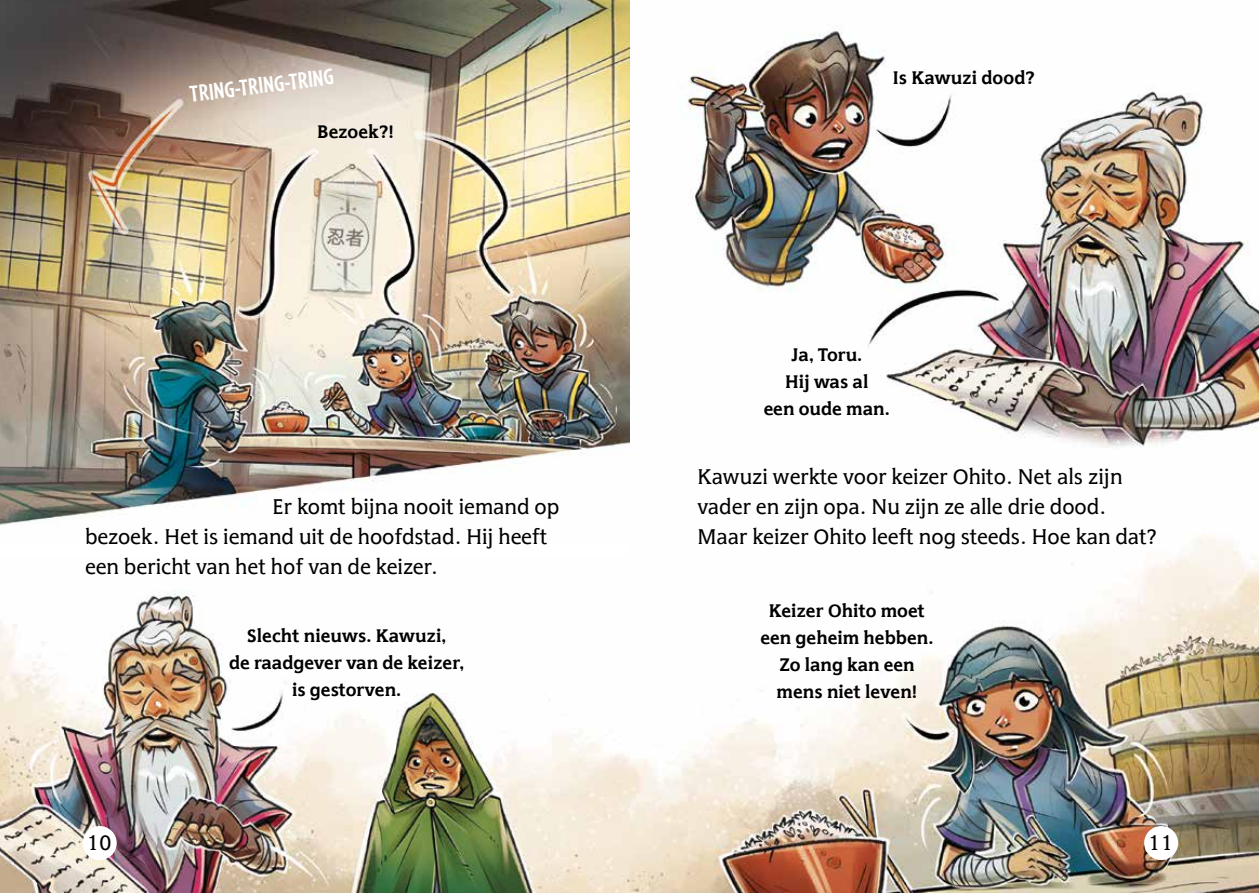
<style>
.page{position:relative;width:1259px;height:893px;background:#fff}
.page>*{position:absolute;margin:0;border:0;box-sizing:border-box;transform-origin:0 0}
.t1{font:700 24px "Cafeteria";color:#fff}
.t2{font:500 21px/30px "Hybrid";color:#000}
.t3{font:700 18px/27px "Hybrid";color:#000;text-align:center}
</style>
<div class="page">
<img style="left:629px;top:0;width:630px;height:893px">
<img style="left:0;top:0;width:629px;height:525px">
<img style="left:0;top:590px;width:629px;height:303px">
<div style="left:1144px;top:826px;width:34px;height:34px;background:#fff;border-radius:50%"></div>
<div style="left:83px;top:826px;width:34px;height:34px;background:#fff;border-radius:50%"></div>
<p class="t1" style="left:188px;top:79px;width:146px;rotate:-7deg">TRING-TRING-TRING</p>
<p class="t3" style="left:317px;top:118px;width:78px">Bezoek?!</p>
<p class="t2" style="left:85px;top:492px;width:476px;text-indent:188px">Er komt bijna nooit iemand op bezoek. Het is iemand uit de hoofdstad. Hij heeft een bericht van het hof van de keizer.</p>
<p class="t3" style="left:229px;top:623px;width:236px">Slecht nieuws. Kawuzi,<br>de raadgever van de keizer, is gestorven.</p>
<p class="t3" style="left:893px;top:65px;width:143px">Is Kawuzi dood?</p>
<p class="t3" style="left:763px;top:341px;width:128px">Ja, Toru.<br>Hij was al<br>een oude man.</p>
<p class="t2" style="left:697px;top:462px;width:461px">Kawuzi werkte voor keizer Ohito. Net als zijn vader en zijn opa. Nu zijn ze alle drie dood.<br>Maar keizer Ohito leeft nog steeds. Hoe kan dat?</p>
<p class="t3" style="left:760px;top:598px;width:174px">Keizer Ohito moet een geheim hebben.<br>Zo lang kan een mens niet leven!</p>
<p class="t2" style="left:87px;top:828px;width:27px">10</p>
<p class="t2" style="left:1148px;top:828px;width:27px">11</p>
</div>
